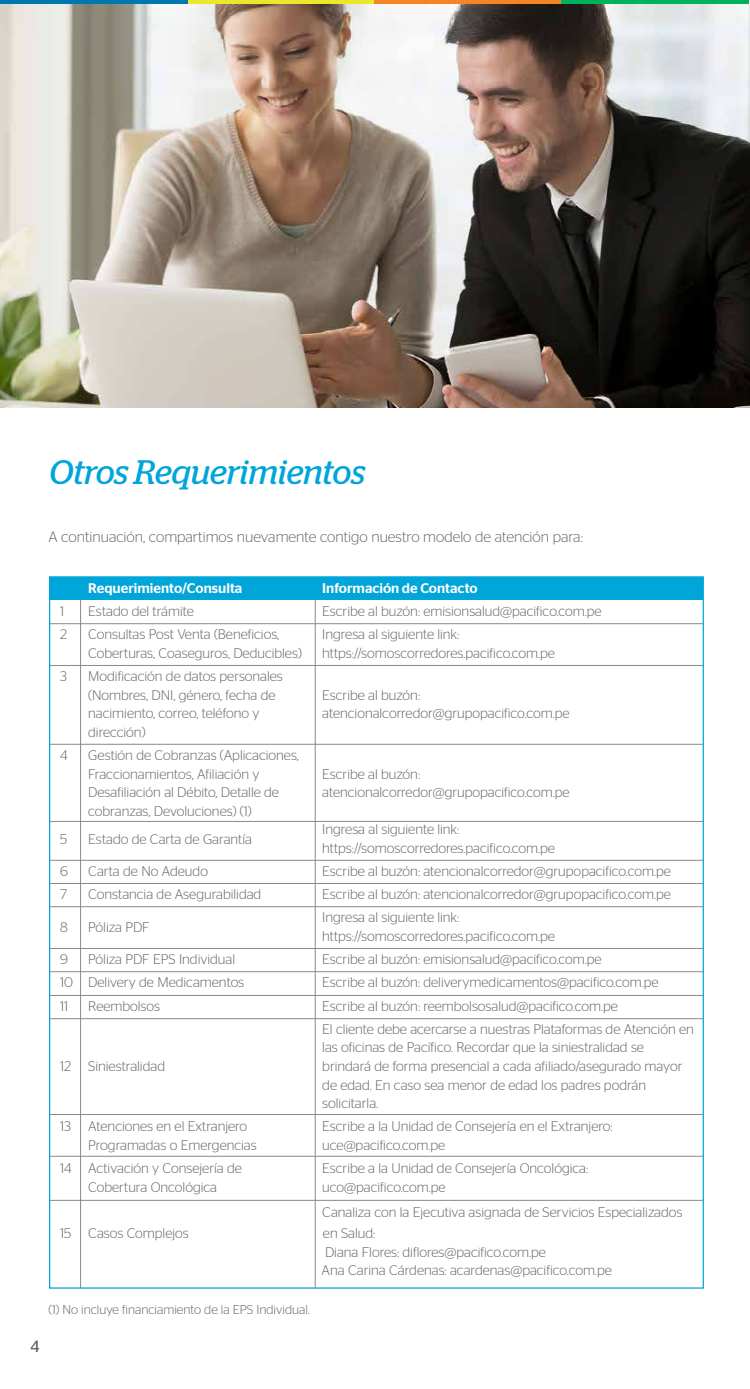
<style>
.page{position:relative;width:750px;height:1389px;background:#fff}
.page>*{position:absolute;margin:0;border:0;box-sizing:border-box;transform-origin:0 0}
.t1{font:italic 33.88px "Stag";color:#00a5d9}
.t2{font:16.25px "Stag Sans";color:#646363}
.t3{font:300 15px "Stag Sans";color:#646363}
.t4{font:300 13.88px/18.5px "Stag Sans";color:#646363}
.t5{font:500 13.88px "Stag Sans";color:#fff}
.t6{font:300 12.75px "Stag Sans";color:#646363}
</style>
<div class="page">
<img style="left:0;top:3px;width:750px;height:404px">
<div style="left:50px;top:577px;width:653px;height:22px;background:#00a5d9"></div>
<hr style="left:80px;top:599px;width:1px;height:688px;background:#8a8989">
<hr style="left:50px;top:623px;width:653px;height:1px;background:#8a8989">
<hr style="left:50px;top:665px;width:653px;height:1px;background:#8a8989">
<hr style="left:50px;top:744px;width:653px;height:1px;background:#8a8989">
<hr style="left:315px;top:599px;width:1px;height:688px;background:#8a8989">
<hr style="left:50px;top:821px;width:653px;height:1px;background:#8a8989">
<hr style="left:50px;top:860px;width:653px;height:1px;background:#8a8989">
<hr style="left:50px;top:883px;width:653px;height:1px;background:#8a8989">
<hr style="left:50px;top:906px;width:653px;height:1px;background:#8a8989">
<hr style="left:50px;top:948px;width:653px;height:1px;background:#8a8989">
<hr style="left:50px;top:971px;width:653px;height:1px;background:#8a8989">
<hr style="left:50px;top:995px;width:653px;height:1px;background:#8a8989">
<hr style="left:50px;top:1018px;width:653px;height:1px;background:#8a8989">
<hr style="left:50px;top:1155px;width:653px;height:1px;background:#8a8989">
<hr style="left:50px;top:1199px;width:653px;height:1px;background:#8a8989">
<hr style="left:50px;top:1114px;width:653px;height:1px;background:#8a8989">
<hr style="left:187px;top:0;width:187px;height:3px;background:#ebe72a">
<hr style="left:374px;top:0;width:187px;height:3px;background:#f58426">
<hr style="left:0;top:0;width:187px;height:3px;background:#0078ae">
<hr style="left:561px;top:0;width:187px;height:3px;background:#00b259">
<h1 class="t1" style="left:50px;top:452px;width:317px">Otros Requerimientos</h1>
<p class="t3" style="left:48px;top:528px;width:536px">A continuación, compartimos nuevamente contigo nuestro modelo de atención para:</p>
<p class="t5" style="left:88px;top:580px;width:156px">Requerimiento/Consulta</p>
<p class="t5" style="left:322px;top:580px;width:157px">Información de Contacto</p>
<p class="t4" style="left:60px;top:602px;width:6px">1</p>
<p class="t4" style="left:88px;top:602px;width:107px">Estado del trámite</p>
<p class="t4" style="left:322px;top:602px;width:281px">Escribe al buzón: emisionsalud@pacifico.com.pe</p>
<p class="t4" style="left:60px;top:625px;width:8px">2</p>
<p class="t4" style="left:88px;top:625px;width:193px">Consultas Post Venta (Beneficios,</p>
<p class="t4" style="left:322px;top:625px;width:139px">Ingresa al siguiente link:</p>
<p class="t4" style="left:88px;top:643px;width:215px">Coberturas, Coaseguros, Deducibles)</p>
<p class="t4" style="left:322px;top:643px;width:234px">https://somoscorredores.pacifico.com.pe</p>
<p class="t4" style="left:60px;top:667px;width:8px">3</p>
<p class="t4" style="left:88px;top:667px;width:196px">Modificación de datos personales (Nombres, DNI, género, fecha de</p>
<p class="t4" style="left:322px;top:685px;width:99px">Escribe al buzón:</p>
<p class="t4" style="left:88px;top:704px;width:173px">nacimiento, correo, teléfono y</p>
<p class="t4" style="left:322px;top:704px;width:249px">atencionalcorredor@grupopacifico.com.pe</p>
<p class="t4" style="left:88px;top:722px;width:59px">dirección)</p>
<p class="t4" style="left:60px;top:745px;width:9px">4</p>
<p class="t4" style="left:88px;top:745px;width:212px">Gestión de Cobranzas (Aplicaciones,<br>Fraccionamientos, Afiliación y</p>
<p class="t4" style="left:322px;top:764px;width:99px">Escribe al buzón:</p>
<p class="t4" style="left:88px;top:782px;width:192px">Desafiliación al Débito, Detalle de</p>
<p class="t4" style="left:322px;top:782px;width:249px">atencionalcorredor@grupopacifico.com.pe</p>
<p class="t4" style="left:88px;top:801px;width:165px">cobranzas, Devoluciones) (1)</p>
<p class="t4" style="left:60px;top:829px;width:9px">5</p>
<p class="t4" style="left:88px;top:829px;width:165px">Estado de Carta de Garantía</p>
<p class="t4" style="left:322px;top:820px;width:234px">Ingresa al siguiente link: https://somoscorredores.pacifico.com.pe</p>
<p class="t4" style="left:60px;top:861px;width:9px">6</p>
<p class="t4" style="left:88px;top:861px;width:121px">Carta de No Adeudo</p>
<p class="t4" style="left:322px;top:861px;width:350px">Escribe al buzón: atencionalcorredor@grupopacifico.com.pe</p>
<p class="t4" style="left:60px;top:885px;width:8px">7</p>
<p class="t4" style="left:88px;top:885px;width:175px">Constancia de Asegurabilidad</p>
<p class="t4" style="left:322px;top:885px;width:350px">Escribe al buzón: atencionalcorredor@grupopacifico.com.pe</p>
<p class="t4" style="left:60px;top:917px;width:9px">8</p>
<p class="t4" style="left:88px;top:917px;width:63px">Póliza PDF</p>
<p class="t4" style="left:322px;top:908px;width:234px">Ingresa al siguiente link: https://somoscorredores.pacifico.com.pe</p>
<p class="t4" style="left:60px;top:949px;width:9px">9</p>
<p class="t4" style="left:88px;top:949px;width:148px">Póliza PDF EPS Individual</p>
<p class="t4" style="left:322px;top:949px;width:281px">Escribe al buzón: emisionsalud@pacifico.com.pe</p>
<p class="t4" style="left:60px;top:973px;width:186px">10 Delivery de Medicamentos</p>
<p class="t4" style="left:322px;top:973px;width:338px">Escribe al buzón: deliverymedicamentos@pacifico.com.pe</p>
<p class="t4" style="left:60px;top:996px;width:10px">11</p>
<p class="t4" style="left:88px;top:996px;width:73px">Reembolsos</p>
<p class="t4" style="left:322px;top:993px;width:373px;line-height:23.2px">Escribe al buzón: reembolsosalud@pacifico.com.pe<br>El cliente debe acercarse a nuestras Plataformas de Atención en</p>
<p class="t4" style="left:322px;top:1038px;width:323px">las oficinas de Pacífico. Recordar que la siniestralidad se</p>
<p class="t4" style="left:60px;top:1056px;width:107px">12 Siniestralidad</p>
<p class="t4" style="left:322px;top:1056px;width:362px">brindará de forma presencial a cada afiliado/asegurado mayor de edad. En caso sea menor de edad los padres podrán solicitarla.</p>
<p class="t4" style="left:60px;top:1116px;width:189px">13 Atenciones en el Extranjero</p>
<p class="t4" style="left:322px;top:1116px;width:292px">Escribe a la Unidad de Consejería en el Extranjero:</p>
<p class="t4" style="left:88px;top:1135px;width:170px">Programadas o Emergencias</p>
<p class="t4" style="left:322px;top:1135px;width:124px">uce@pacifico.com.pe</p>
<p class="t4" style="left:60px;top:1158px;width:183px">14 Activación y Consejería de</p>
<p class="t4" style="left:322px;top:1158px;width:267px">Escribe a la Unidad de Consejería Oncológica:</p>
<p class="t4" style="left:88px;top:1177px;width:130px">Cobertura Oncológica</p>
<p class="t4" style="left:322px;top:1173px;width:362px;line-height:25.5px">uco@pacifico.com.pe<br>Canaliza con la Ejecutiva asignada de Servicios Especializados</p>
<p class="t4" style="left:60px;top:1223px;width:130px">15 Casos Complejos</p>
<p class="t4" style="left:322px;top:1223px;width:292px">en Salud:<br>Diana Flores: diflores@pacifico.com.pe<br>Ana Carina Cárdenas: acardenas@pacifico.com.pe</p>
<p class="t6" style="left:48px;top:1302px;width:263px">(1) No incluye financiamiento de la EPS Individual.</p>
<p class="t2" style="left:30px;top:1337px;width:11px">4</p>
</div>
